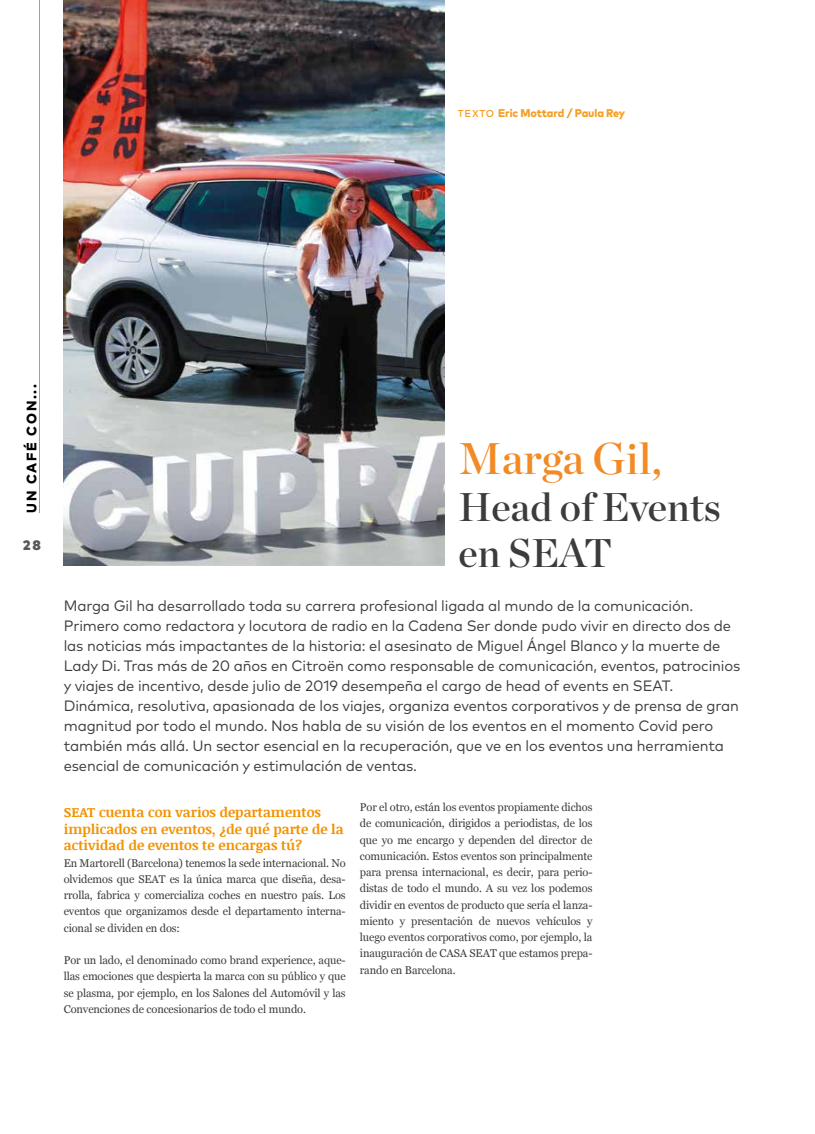
<style>
.page{position:relative;width:815px;height:1134px;background:#fff}
.page>*{position:absolute;margin:0;border:0;box-sizing:border-box;transform-origin:0 0}
.t1{font:44.25px "Chronicle Display Semi";color:#f28a25}
.t2{font:40px/46.2px "Chronicle Display Semi";color:#3c3c3b}
.t3{font:15px/20px "Mark Pro";letter-spacing:-.01em;color:#3c3c3b}
.t4{font:800 13.75px "Mark Pro";letter-spacing:.13em;color:#000}
.t5{font:900 13.75px "Mark Pro";color:#575756}
.t6{font:700 13.5px/16.5px "Noticia Text";color:#f39200}
.t7{font:11.25px/16.2px "Georgia";letter-spacing:-.01em;color:#3c3c3b;text-align:justify}
.t8{font:800 11.25px "Mark Pro";letter-spacing:-.01em;color:#f59e24}
.s1{font-weight:500;font-size:10px}
</style>
<div class="page">
<hr style="left:40px;top:0;width:1px;height:513px;background:#f39200">
<img style="left:64px;top:0;width:380px;height:566px">
<p class="t8" style="left:458px;top:104px;width:169px"><span class="s1">TEXTO</span> Eric Mottard / Paula Rey</p>
<p class="t4" style="left:21px;top:513px;width:130px;rotate:-90deg">UN CAFÉ CON...</p>
<p class="t5" style="left:23px;top:534px;width:20px">28</p>
<h1 class="t1" style="left:459px;top:424px;width:205px">Marga Gil,</h1>
<h2 class="t2" style="left:459px;top:481px;width:264px">Head of Events en SEAT</h2>
<p class="t3" style="left:64px;top:594px;width:678px">Marga Gil ha desarrollado toda su carrera profesional ligada al mundo de la comunicación.<br>Primero como redactora y locutora de radio en la Cadena Ser donde pudo vivir en directo dos de las noticias más impactantes de la historia: el asesinato de Miguel Ángel Blanco y la muerte de Lady Di. Tras más de 20 años en Citroën como responsable de comunicación, eventos, patrocinios y viajes de incentivo, desde julio de 2019 desempeña el cargo de head of events en SEAT.<br>Dinámica, resolutiva, apasionada de los viajes, organiza eventos corporativos y de prensa de gran magnitud por todo el mundo. Nos habla de su visión de los eventos en el momento Covid pero también más allá. Un sector esencial en la recuperación, que ve en los eventos una herramienta esencial de comunicación y estimulación de ventas.</p>
<p class="t6" style="left:64px;top:804px;width:281px">SEAT cuenta con varios departamentos implicados en eventos, ¿de qué parte de la actividad de eventos te encargas tú?</p>
<p class="t7" style="left:64px;top:854px;width:283px">En Martorell (Barcelona) tenemos la sede internacional. No olvidemos que SEAT es la única marca que diseña, desa&shy;rrolla, fabrica y comercializa coches en nuestro país. Los eventos que organizamos desde el departamento interna&shy;cional se dividen en dos:</p>
<p class="t7" style="left:64px;top:952px;width:283px">Por un lado, el denominado como brand experience, aque&shy;llas emociones que despierta la marca con su público y que se plasma, por ejemplo, en los Salones del Automóvil y las Convenciones de concesionarios de todo el mundo.</p>
<p class="t7" style="left:360px;top:799px;width:234px">Por el otro, están los eventos propiamente dichos de comunicación, dirigidos a periodistas, de los que yo me encargo y dependen del director de comunicación. Estos eventos son principalmente para prensa internacional, es decir, para perio&shy;distas de todo el mundo. A su vez los podemos dividir en eventos de producto que sería el lanza&shy;miento y presentación de nuevos vehículos y luego eventos corporativos como, por ejemplo, la inauguración de CASA SEAT que estamos prepa&shy;rando en Barcelona.</p>
</div>
